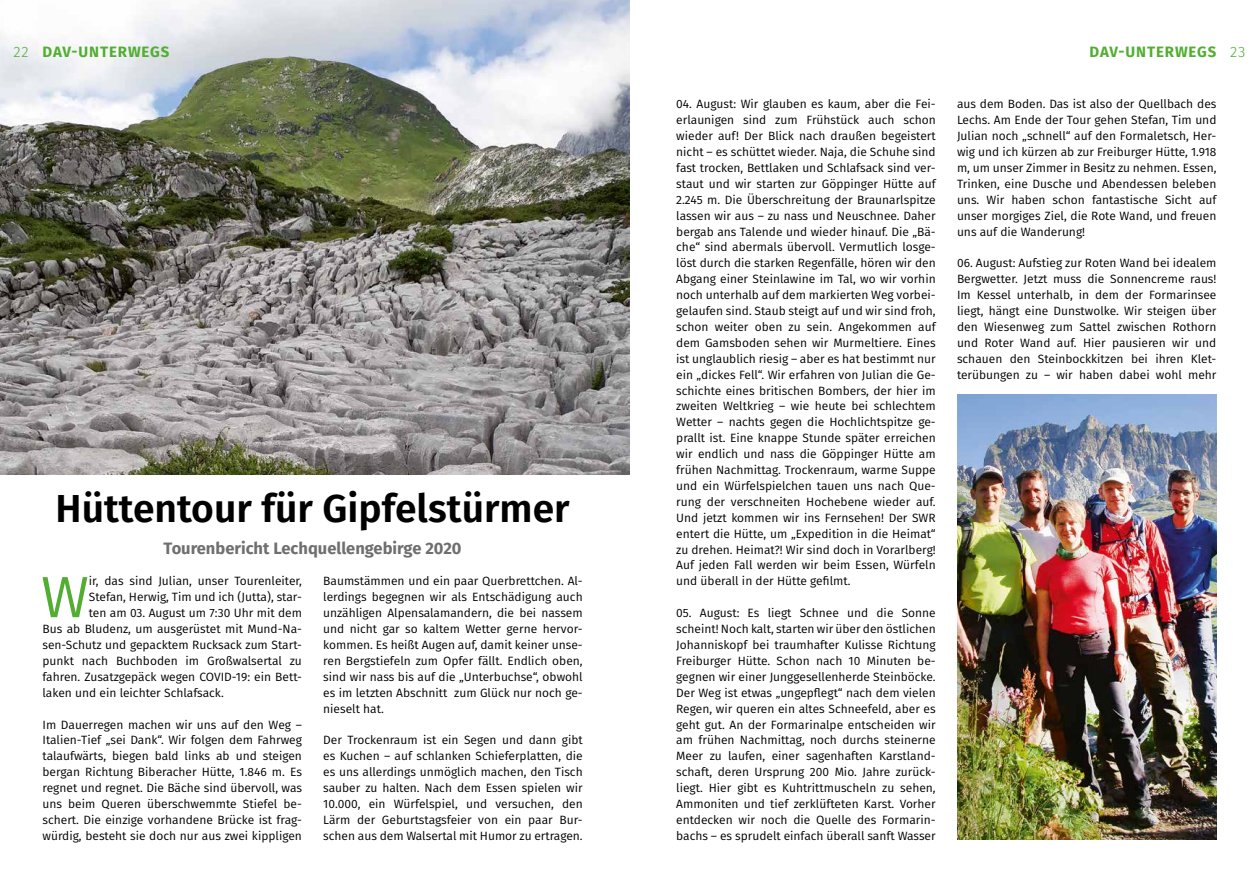
<style>
.page{position:relative;width:1259px;height:893px;background:#fff}
.page>*{position:absolute;margin:0;border:0;box-sizing:border-box;transform-origin:0 0}
.t1{font:58.2px "Fira Sans";color:#52ae32}
.t2{font:600 39px "Fira Sans";color:#000}
.t3{font:700 16.5px "Fira Sans";color:#706f6f}
.t4{font:700 15px "Fira Sans";letter-spacing:.06em;color:#52ae32}
.t5{font:12px/15.9px "Fira Sans";color:#000;text-align:justify}
.s1{font-weight:300}
</style>
<div class="page">
<img style="left:0;top:0;width:629px;height:474px">
<img style="left:957px;top:395px;width:259px;height:445px">
<p class="t4" style="left:14px;top:39px;width:157px"><span class="s1">22</span> DAV-UNTERWEGS</p>
<p class="t4" style="left:1089px;top:39px;width:157px">DAV-UNTERWEGS <span class="s1">23</span></p>
<h2 class="t2" style="left:56px;top:476px;width:515px">Hüttentour für Gipfelstürmer</h2>
<h3 class="t3" style="left:164px;top:534px;width:299px">Tourenbericht Lechquellengebirge 2020</h3>
<h1 class="t1" style="left:41px;top:554px;width:49px">W</h1>
<p class="t5" style="left:89px;top:573px;width:215px">ir, das sind Julian, unser Tourenleiter,</p>
<p class="t5" style="left:89px;top:589px;width:215px">Stefan, Herwig, Tim und ich (Jutta), star-</p>
<p class="t5" style="left:89px;top:605px;width:215px">ten am 03. August um 7:30 Uhr mit dem</p>
<p class="t5" style="left:43px;top:621px;width:261px">Bus ab Bludenz, um ausgerüstet mit Mund-Na-</p>
<p class="t5" style="left:43px;top:637px;width:261px">sen-Schutz und gepacktem Rucksack zum Start-</p>
<p class="t5" style="left:43px;top:652px;width:261px">punkt nach Buchboden im Großwalsertal zu</p>
<p class="t5" style="left:43px;top:668px;width:261px">fahren. Zusatzgepäck wegen COVID-19: ein Bett-</p>
<p class="t5" style="left:43px;top:684px;width:183px">laken und ein leichter Schlafsack.</p>
<p class="t5" style="left:43px;top:716px;width:261px">Im Dauerregen machen wir uns auf den Weg – Italien-Tief „sei Dank“. Wir folgen dem Fahrweg talaufwärts, biegen bald links ab und steigen bergan Richtung Biberacher Hütte, 1.846 m. Es regnet und regnet. Die Bäche sind übervoll, was uns beim Queren überschwemmte Stiefel be&shy;schert. Die einzige vorhandene Brücke ist frag&shy;würdig, besteht sie doch nur aus zwei kippligen</p>
<p class="t5" style="left:323px;top:573px;width:261px">Baumstämmen und ein paar Querbrettchen. Al&shy;lerdings begegnen wir als Entschädigung auch unzähligen Alpensalamandern, die bei nassem und nicht gar so kaltem Wetter gerne hervor&shy;kommen. Es heißt Augen auf, damit keiner unse&shy;ren Bergstiefeln zum Opfer fällt. Endlich oben, sind wir nass bis auf die „Unterbuchse“, obwohl es im letzten Abschnitt zum Glück nur noch ge&shy;nieselt hat.</p>
<p class="t5" style="left:323px;top:732px;width:261px">Der Trockenraum ist ein Segen und dann gibt es Kuchen – auf schlanken Schieferplatten, die es uns allerdings unmöglich machen, den Tisch sauber zu halten. Nach dem Essen spielen wir 10.000, ein Würfelspiel, und versuchen, den Lärm der Geburtstagsfeier von ein paar Bur&shy;schen aus dem Walsertal mit Humor zu ertragen.</p>
<p class="t5" style="left:676px;top:96px;width:261px">04. August: Wir glauben es kaum, aber die Fei&shy;erlaunigen sind zum Frühstück auch schon wieder auf! Der Blick nach draußen begeistert nicht – es schüttet wieder. Naja, die Schuhe sind fast trocken, Bettlaken und Schlafsack sind ver&shy;staut und wir starten zur Göppinger Hütte auf 2.245 m. Die Überschreitung der Braunarlspitze lassen wir aus – zu nass und Neuschnee. Daher bergab ans Talende und wieder hinauf. Die „Bä&shy;che“ sind abermals übervoll. Vermutlich losge&shy;löst durch die starken Regenfälle, hören wir den Abgang einer Steinlawine im Tal, wo wir vorhin noch unterhalb auf dem markierten Weg vorbei&shy;gelaufen sind. Staub steigt auf und wir sind froh, schon weiter oben zu sein. Angekommen auf dem Gamsboden sehen wir Murmeltiere. Eines ist unglaublich riesig – aber es hat bestimmt nur ein „dickes Fell“. Wir erfahren von Julian die Ge&shy;schichte eines britischen Bombers, der hier im zweiten Weltkrieg – wie heute bei schlechtem Wetter – nachts gegen die Hochlichtspitze ge&shy;prallt ist. Eine knappe Stunde später erreichen wir endlich und nass die Göppinger Hütte am frühen Nachmittag. Trockenraum, warme Suppe und ein Würfelspielchen tauen uns nach Que&shy;rung der verschneiten Hochebene wieder auf.<br>Und jetzt kommen wir ins Fernsehen! Der SWR entert die Hütte, um „Expedition in die Heimat“ zu drehen. Heimat?! Wir sind doch in Vorarlberg!<br>Auf jeden Fall werden wir beim Essen, Würfeln und überall in der Hütte gefilmt.</p>
<p class="t5" style="left:676px;top:605px;width:261px">05. August: Es liegt Schnee und die Sonne scheint! Noch kalt, starten wir über den östlichen Johanniskopf bei traumhafter Kulisse Richtung Freiburger Hütte. Schon nach 10 Minuten be&shy;gegnen wir einer Junggesellenherde Steinböcke.<br>Der Weg ist etwas „ungepflegt“ nach dem vielen Regen, wir queren ein altes Schneefeld, aber es geht gut. An der Formarinalpe entscheiden wir am frühen Nachmittag, noch durchs steinerne Meer zu laufen, einer sagenhaften Karstland&shy;schaft, deren Ursprung 200 Mio. Jahre zurück&shy;liegt. Hier gibt es Kuhtrittmuscheln zu sehen, Ammoniten und tief zerklüfteten Karst. Vorher entdecken wir noch die Quelle des Formarin&shy;bachs – es sprudelt einfach überall sanft Wasser</p>
<p class="t5" style="left:957px;top:96px;width:261px">aus dem Boden. Das ist also der Quellbach des Lechs. Am Ende der Tour gehen Stefan, Tim und Julian noch „schnell“ auf den Formaletsch, Her&shy;wig und ich kürzen ab zur Freiburger Hütte, 1.918 m, um unser Zimmer in Besitz zu nehmen. Essen, Trinken, eine Dusche und Abendessen beleben uns. Wir haben schon fantastische Sicht auf unser morgiges Ziel, die Rote Wand, und freuen uns auf die Wanderung!</p>
<p class="t5" style="left:957px;top:255px;width:261px">06. August: Aufstieg zur Roten Wand bei idealem Bergwetter. Jetzt muss die Sonnencreme raus!<br>Im Kessel unterhalb, in dem der Formarinsee liegt, hängt eine Dunstwolke. Wir steigen über den Wiesenweg zum Sattel zwischen Rothorn und Roter Wand auf. Hier pausieren wir und schauen den Steinbockkitzen bei ihren Klet&shy;terübungen zu – wir haben dabei wohl mehr</p>
</div>
